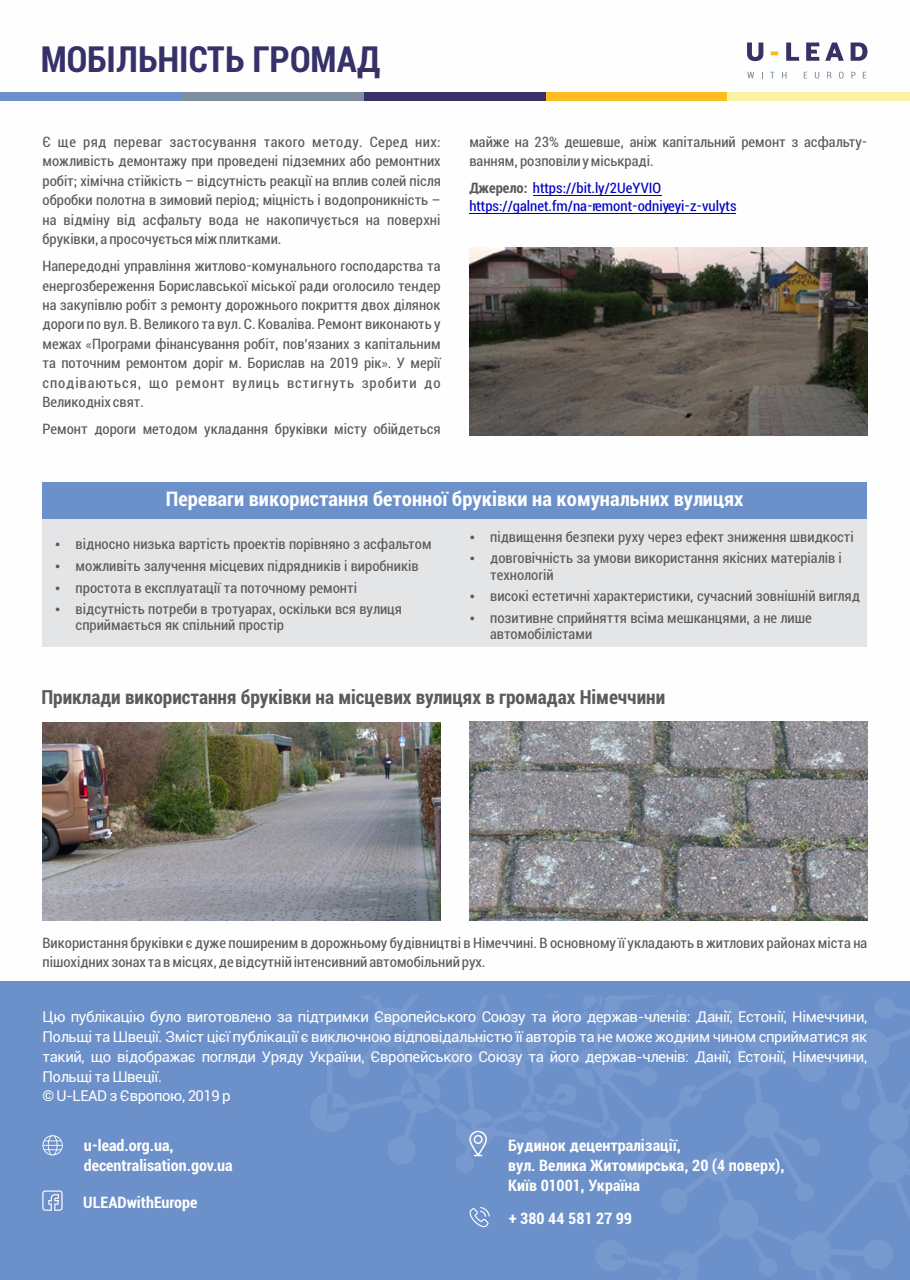
<style>
.page{position:relative;width:910px;height:1280px;background:#fff}
.page>*{position:absolute;margin:0;border:0;box-sizing:border-box;transform-origin:0 0}
.t1{font:700 36px "Roboto Condensed";color:#363168}
.t2{font:700 condensed 21px "Roboto";color:#fefefe}
.t3{font:700 19.5px "Roboto Condensed";color:#5b5b5b}
.t4{font:700 condensed 16.5px/20.1px "Roboto";color:#fefefe}
.t5{font:condensed 15px/19.4px "Roboto";color:#5b5b5b}
.t6{font:15px/19.8px "Roboto";letter-spacing:-.025em;color:#fefefe}
.t7{font:condensed 15px/18px "Roboto";color:#0000c4}
.s1{font-weight:700;color:#5b5b5b}
</style>
<div class="page">
<svg style="left:770px;top:51px;width:8px;height:4px"></svg>
<svg style="left:747px;top:43px;width:16px;height:18px"></svg>
<svg style="left:786px;top:43px;width:13px;height:18px"></svg>
<svg style="left:806px;top:43px;width:13px;height:18px"></svg>
<svg style="left:825px;top:43px;width:19px;height:18px"></svg>
<svg style="left:851px;top:43px;width:16px;height:18px"></svg>
<svg style="left:747px;top:72px;width:7px;height:6px"></svg>
<svg style="left:770px;top:72px;width:4px;height:6px"></svg>
<svg style="left:782px;top:72px;width:4px;height:6px"></svg>
<svg style="left:804px;top:72px;width:3px;height:6px"></svg>
<svg style="left:815px;top:72px;width:4px;height:7px"></svg>
<svg style="left:827px;top:72px;width:4px;height:6px"></svg>
<svg style="left:839px;top:72px;width:5px;height:7px"></svg>
<svg style="left:851px;top:72px;width:4px;height:6px"></svg>
<svg style="left:863px;top:72px;width:3px;height:6px"></svg>
<div style="left:0;top:92px;width:182px;height:9px;background:#6c90ca"></div>
<div style="left:182px;top:92px;width:182px;height:9px;background:#7e8e9e"></div>
<div style="left:364px;top:92px;width:182px;height:9px;background:#363168"></div>
<div style="left:546px;top:92px;width:182px;height:9px;background:#fbbd21"></div>
<div style="left:728px;top:92px;width:182px;height:9px;background:#fcf2a5"></div>
<div style="left:0;top:981px;width:910px;height:299px;background:#6c90ca"></div>
<svg style="left:310px;top:996px;width:600px;height:284px"></svg>
<svg style="left:43px;top:1135px;width:20px;height:20px"></svg>
<svg style="left:42px;top:1190px;width:21px;height:21px"></svg>
<svg style="left:469px;top:1131px;width:18px;height:25px"></svg>
<svg style="left:469px;top:1207px;width:21px;height:20px"></svg>
<img style="left:469px;top:248px;width:398px;height:188px">
<img style="left:43px;top:722px;width:398px;height:199px">
<img style="left:469px;top:722px;width:398px;height:199px">
<hr style="left:533px;top:195px;width:128px;height:1px;background:#0000c4">
<hr style="left:469px;top:213px;width:267px;height:1px;background:#0000c4">
<div style="left:43px;top:482px;width:824px;height:37px;background:#6c90ca"></div>
<div style="left:43px;top:519px;width:824px;height:127px;background:#e4e5e7"></div>
<h1 class="t1" style="left:41px;top:34px;width:341px">МОБІЛЬНІСТЬ ГРОМАД</h1>
<p class="t5" style="left:42px;top:134px;width:400px;text-align:justify">Є ще ряд переваг застосування такого методу. Серед них: можливість демонтажу при проведені підземних або ремонтних робіт; хімічна стійкість – відсутність реакції на вплив солей після обробки полотна в зимовий період; міцність і водопроникність – на відміну від асфальту вода не накопичується на поверхні бруківки, а просочується між плитками.</p>
<p class="t5" style="left:42px;top:258px;width:400px;text-align:justify">Напередодні управління житлово-комунального господарства та енергозбереження Бориславської міської ради оголосило тендер на закупівлю робіт з ремонту дорожнього покриття двох ділянок дороги по вул. В. Великого та вул. С. Коваліва. Ремонт виконають у межах «Програми фінансування робіт, пов’язаних з капітальним та поточним ремонтом доріг м. Борислав на 2019 рік». У мерії сподіваються, що ремонт вулиць встигнуть зробити до Великодніх свят.</p>
<p class="t5" style="left:42px;top:421px;width:400px">Ремонт дороги методом укладання бруківки місту обійдеться</p>
<p class="t5" style="left:469px;top:134px;width:400px">майже на 23% дешевше, аніж капітальний ремонт з асфальту&shy;ванням, розповіли у міськраді.</p>
<p class="t7" style="left:469px;top:181px;width:269px"><span class="s1">Джерело:</span> https://bit.ly/2UeYVIO https://galnet.fm/na-remont-odniyeyi-z-vulyts</p>
<h2 class="t2" style="left:166px;top:490px;width:579px">Переваги використання бетонної бруківки на комунальних вулицях</h2>
<p class="t5" style="left:76px;top:535px;width:357px;line-height:21.6px">відносно низька вартість проектів порівняно з асфальтом можливіть залучення місцевих підрядників і виробників простота в експлуатації та поточному ремонті<br>відсутність потреби в тротуарах, оскільки вся вулиця</p>
<p class="t5" style="left:76px;top:617px;width:210px">сприймається як спільний простір</p>
<p class="t5" style="left:490px;top:527px;width:365px;line-height:21.6px">підвищення безпеки руху через ефект зниження швидкості довговічність за умови використання якісних матеріалів і</p>
<p class="t5" style="left:490px;top:565px;width:371px;line-height:21.6px">технологій<br>високі естетичні характеристики, сучасний зовнішній вигляд позитивне сприйняття всіма мешканцями, а не лише</p>
<p class="t5" style="left:490px;top:626px;width:104px">автомобілістами</p>
<h3 class="t3" style="left:41px;top:683px;width:625px">Приклади використання бруківки на місцевих вулицях в громадах Німеччини</h3>
<p class="t5" style="left:43px;top:934px;width:826px">Використання бруківки є дуже поширеним в дорожньому будівництві в Німеччині. В основному її укладають в житлових районах міста на пішохідних зонах та в місцях, де відсутній інтенсивний автомобільний рух.</p>
<p class="t6" style="left:42px;top:1008px;width:826px">Цю публікацію було виготовлено за підтримки Європейського Союзу та його держав-членів: Данії, Естонії, Німеччини, Польщі та Швеції. Зміст цієї публікації є виключною відповідальністю її авторів та не може жодним чином сприйматися як такий, що відображає погляди Уряду України, Європейського Союзу та його держав-членів: Данії, Естонії, Німеччини, Польщі та Швеції.<br>© U-LEAD з Європою, 2019 р</p>
<p class="t4" style="left:84px;top:1136px;width:151px">u-lead.org.ua, decentralisation.gov.ua</p>
<p class="t4" style="left:83px;top:1193px;width:116px">ULEADwithEurope</p>
<p class="t4" style="left:508px;top:1136px;width:278px">Будинок децентралізації,<br>вул. Велика Житомирська, 20 (4 поверх),<br>Київ 01001, Україна</p>
<p class="t4" style="left:509px;top:1210px;width:125px">+ 380 44 581 27 99</p>
</div>
